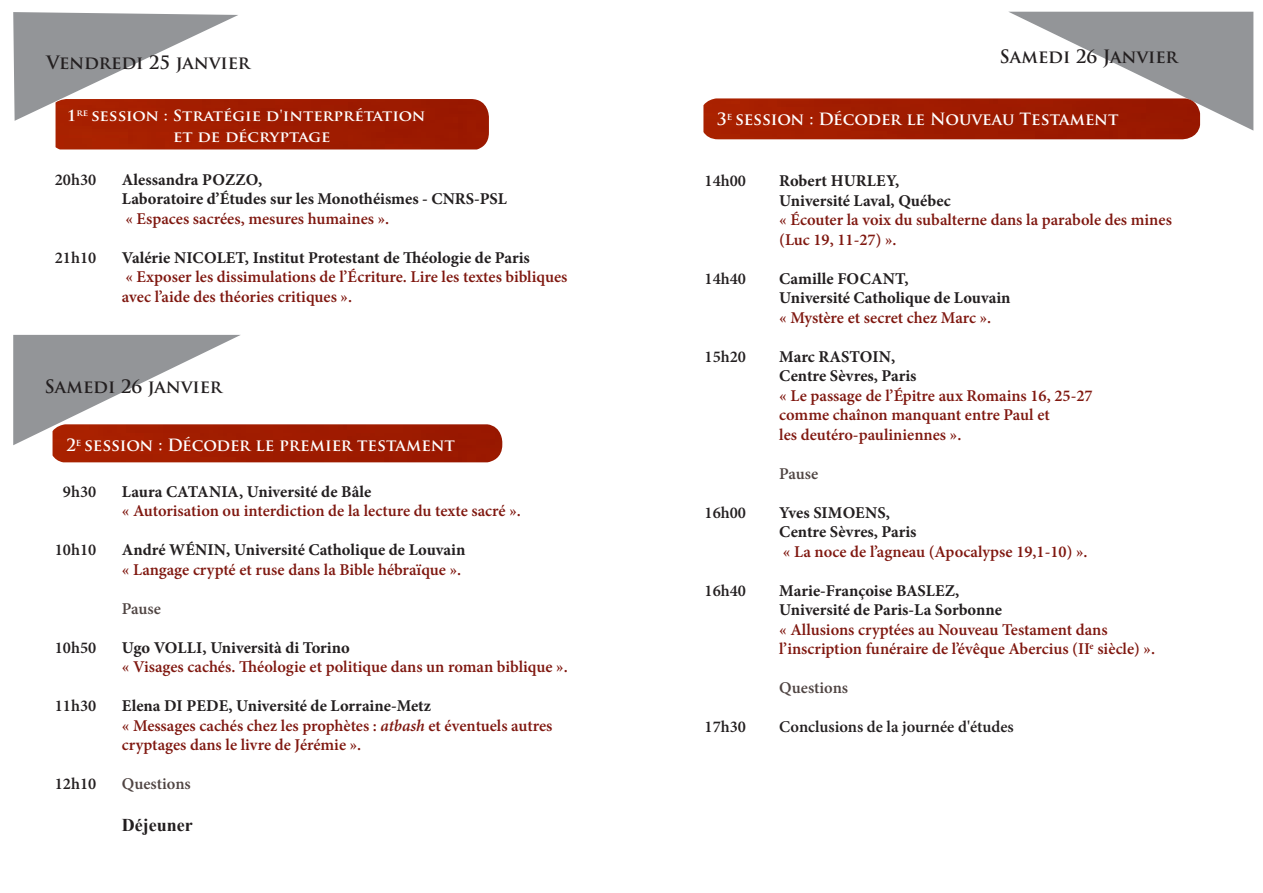
<style>
.page{position:relative;width:1263px;height:893px;background:#fff}
.page>*{position:absolute;margin:0;border:0;box-sizing:border-box;transform-origin:0 0}
.t1{font:700 18px "Trajan Pro";color:#231f20}
.t2{font:700 18px "Times New Roman";color:#231f20}
.t3{font:600 16.5px/19.5px "Minion Pro";color:#7f170f}
.t4{font:700 16.5px/19.5px "Minion Pro";color:#231f20}
.t5{font:600 16.5px "Minion Pro";color:#231f20}
.t6{font:700 16.5px "Trajan Pro";color:#fff}
.t7{font:600 16.5px "Minion Pro";color:#4f4442}
.t8{font:700 15px "Trajan Pro";color:#fff;scale:1.08 1}
.s1{font-style:italic}
</style>
<div class="page">
<svg style="left:1009px;top:12px;width:244px;height:119px"></svg>
<svg style="left:13px;top:12px;width:225px;height:109px"></svg>
<img style="left:53px;top:424px;width:449px;height:38px">
<img style="left:56px;top:99px;width:433px;height:50px">
<img style="left:703px;top:98px;width:497px;height:41px">
<svg style="left:13px;top:335px;width:228px;height:110px"></svg>
<p class="t1" style="left:46px;top:51px;width:205px">Vendredi 25 janvier</p>
<p class="t8" style="left:67px;top:106px;width:334px">1<sup>re</sup> session : Stratégie d'interprétation</p>
<p class="t8" style="left:173px;top:127px;width:147px">et de décryptage</p>
<p class="t5" style="left:55px;top:168px;width:43px">20h30</p>
<p class="t5" style="left:55px;top:246px;width:43px">21h10</p>
<p class="t4" style="left:122px;top:170px;width:386px">Alessandra POZZO,<br>Laboratoire d’Études sur les Monothéismes - CNRS-PSL</p>
<p class="t3" style="left:126px;top:209px;width:265px">« Espaces sacrées, mesures humaines ».</p>
<p class="t4" style="left:122px;top:248px;width:409px">Valérie NICOLET, Institut Protestant de Théologie de Paris</p>
<p class="t3" style="left:122px;top:267px;width:447px">« Exposer les dissimulations de l’Écriture. Lire les textes bibliques avec l’aide des théories critiques ».</p>
<p class="t1" style="left:44px;top:375px;width:179px">Samedi 26 janvier</p>
<p class="t6" style="left:66px;top:435px;width:390px">2<sup>e</sup> session : Décoder le premier testament</p>
<p class="t5" style="left:63px;top:480px;width:35px">9h30</p>
<p class="t5" style="left:55px;top:539px;width:43px">10h10</p>
<p class="t5" style="left:55px;top:636px;width:43px">10h50</p>
<p class="t5" style="left:55px;top:695px;width:43px">11h30</p>
<p class="t5" style="left:55px;top:773px;width:43px">12h10</p>
<p class="t4" style="left:122px;top:482px;width:251px">Laura CATANIA, Université de Bâle</p>
<p class="t3" style="left:122px;top:501px;width:400px">« Autorisation ou interdiction de la lecture du texte sacré ».</p>
<p class="t4" style="left:122px;top:540px;width:345px">André WÉNIN, Université Catholique de Louvain</p>
<p class="t3" style="left:122px;top:560px;width:341px">« Langage crypté et ruse dans la Bible hébraïque ».</p>
<p class="t7" style="left:122px;top:597px;width:41px">Pause</p>
<p class="t4" style="left:122px;top:638px;width:229px">Ugo VOLLI, Università di Torino</p>
<p class="t3" style="left:122px;top:657px;width:447px">« Visages cachés. Théologie et politique dans un roman biblique ».</p>
<p class="t4" style="left:122px;top:696px;width:311px">Elena DI PEDE, Université de Lorraine-Metz</p>
<p class="t3" style="left:122px;top:716px;width:432px">« Messages cachés chez les prophètes : <span class="s1">atbash</span> et éventuels autres cryptages dans le livre de Jérémie ».</p>
<p class="t7" style="left:122px;top:773px;width:70px">Questions</p>
<p class="t2" style="left:122px;top:813px;width:72px">Déjeuner</p>
<p class="t1" style="left:999px;top:45px;width:180px">Samedi 26 Janvier</p>
<p class="t6" style="left:717px;top:109px;width:403px">3<sup>e</sup> session : Décoder le Nouveau Testament</p>
<p class="t5" style="left:704px;top:169px;width:43px">14h00</p>
<p class="t5" style="left:704px;top:267px;width:43px">14h40</p>
<p class="t5" style="left:704px;top:345px;width:43px">15h20</p>
<p class="t5" style="left:704px;top:501px;width:43px">16h00</p>
<p class="t5" style="left:704px;top:579px;width:43px">16h40</p>
<p class="t5" style="left:704px;top:715px;width:43px">17h30</p>
<p class="t4" style="left:779px;top:171px;width:173px">Robert HURLEY,<br>Université Laval, Québec</p>
<p class="t3" style="left:779px;top:210px;width:394px">« Écouter la voix du subalterne dans la parabole des mines (Luc 19, 11-27) ».</p>
<p class="t4" style="left:779px;top:269px;width:233px">Camille FOCANT,<br>Université Catholique de Louvain</p>
<p class="t3" style="left:779px;top:308px;width:213px">« Mystère et secret chez Marc ».</p>
<p class="t4" style="left:779px;top:347px;width:139px">Marc RASTOIN,<br>Centre Sèvres, Paris</p>
<p class="t3" style="left:779px;top:386px;width:315px">« Le passage de l’Épitre aux Romains 16, 25-27 comme chaînon manquant entre Paul et<br>les deutéro-pauliniennes ».</p>
<p class="t7" style="left:779px;top:462px;width:41px">Pause</p>
<p class="t4" style="left:779px;top:503px;width:139px">Yves SIMOENS,<br>Centre Sèvres, Paris</p>
<p class="t3" style="left:783px;top:542px;width:306px">« La noce de l’agneau (Apocalypse 19,1-10) ».</p>
<p class="t4" style="left:779px;top:581px;width:224px">Marie-Françoise BASLEZ,<br>Université de Paris-La Sorbonne</p>
<p class="t3" style="left:779px;top:620px;width:377px">« Allusions cryptées au Nouveau Testament dans l’inscription funéraire de l’évêque Abercius (II<sup>e</sup> siècle) ».</p>
<p class="t7" style="left:779px;top:677px;width:70px">Questions</p>
<p class="t5" style="left:779px;top:716px;width:236px">Conclusions de la journée d'études</p>
</div>
